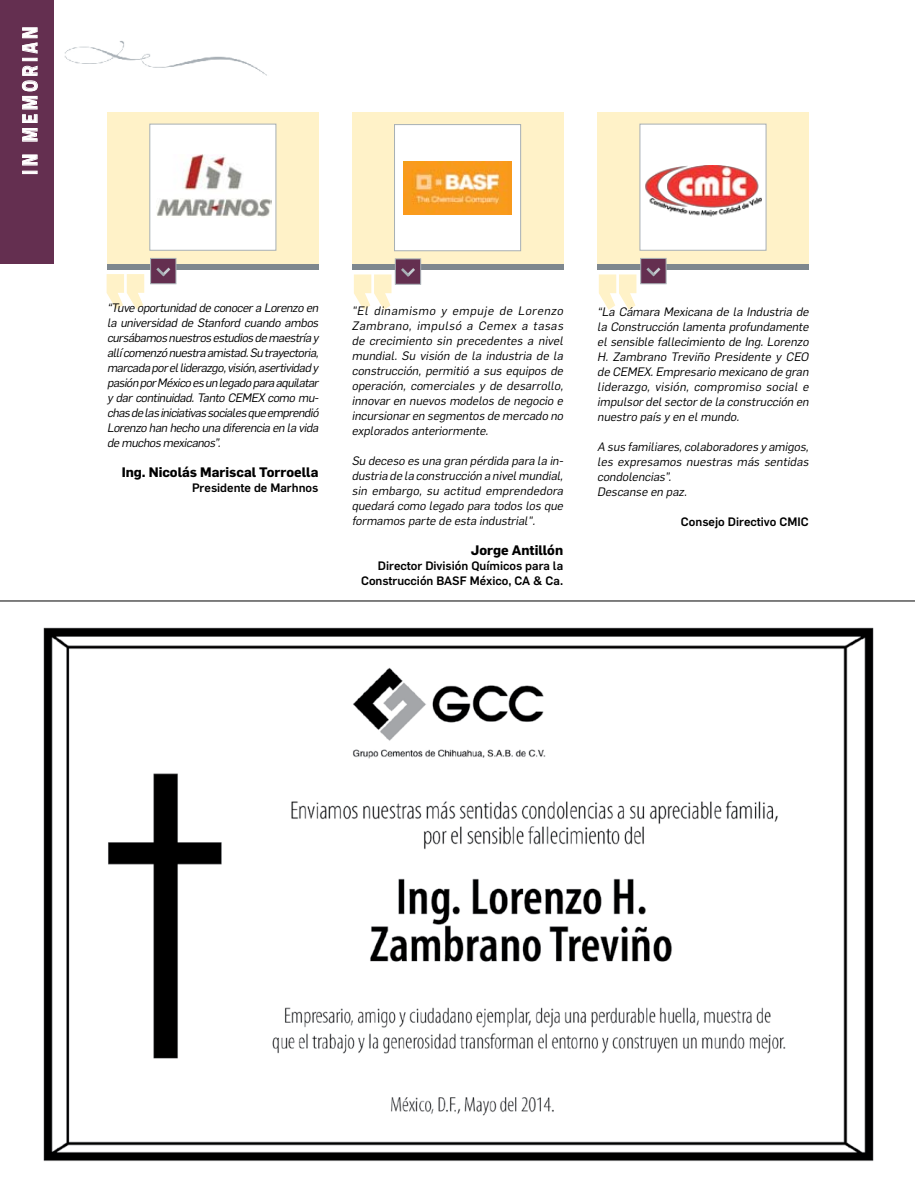
<style>
.page{position:relative;width:915px;height:1191px;background:#fff}
.page>*{position:absolute;margin:0;border:0;box-sizing:border-box;transform-origin:0 0}
.t1{font:800 21px "Titillium Text 22 L";letter-spacing:.2em;color:#fff;scale:.85 1}
.t2{font:700 13.5px "Flama";color:#000}
.t3{font:italic 12px/15px "Flama";letter-spacing:-.015em;color:#000;text-align:justify}
.t4{font:500 12px/15px "Flama";color:#000;text-align:right}
</style>
<div class="page">
<img style="left:43px;top:627px;width:831px;height:534px">
<svg style="left:354px;top:274px;width:37px;height:36px"></svg>
<svg style="left:598px;top:274px;width:38px;height:36px"></svg>
<div style="left:0;top:0;width:53px;height:263px;background:#642f50"></div>
<div style="left:22px;top:171px;width:15px;height:3px;border:1px solid #fff"></div>
<svg style="left:22px;top:154px;width:16px;height:12px"></svg>
<svg style="left:22px;top:65px;width:16px;height:77px"></svg>
<div style="left:22px;top:58px;width:15px;height:3px;border:1px solid #fff"></div>
<svg style="left:22px;top:27px;width:16px;height:27px"></svg>
<hr style="left:0;top:600px;width:914px;height:1px;background:#000">
<div style="left:351px;top:113px;width:212px;height:153px;background:#fff2c8"></div>
<div style="left:597px;top:112px;width:211px;height:153px;background:#fff2c8"></div>
<div style="left:352px;top:264px;width:211px;height:6px;background:#7e878e"></div>
<div style="left:597px;top:264px;width:211px;height:6px;background:#7e878e"></div>
<div style="left:394px;top:124px;width:126px;height:127px;background:#fff;border:1px solid #a7b0b5"></div>
<div style="left:639px;top:124px;width:127px;height:126px;background:#fff;border:1px solid #a7b0b5"></div>
<img style="left:403px;top:161px;width:108px;height:54px">
<div style="left:395px;top:258px;width:26px;height:27px;background:#642f50;border:1px solid #a7b0b5"></div>
<svg style="left:401px;top:268px;width:14px;height:9px"></svg>
<div style="left:640px;top:258px;width:26px;height:26px;background:#642f50;border:1px solid #a7b0b5"></div>
<svg style="left:646px;top:267px;width:14px;height:9px"></svg>
<img style="left:645px;top:165px;width:116px;height:52px">
<img style="left:64px;top:41px;width:203px;height:35px">
<svg style="left:107px;top:274px;width:37px;height:35px"></svg>
<div style="left:107px;top:112px;width:211px;height:153px;background:#fff2c8"></div>
<div style="left:107px;top:264px;width:211px;height:6px;background:#7e878e"></div>
<div style="left:149px;top:124px;width:127px;height:126px;background:#fff;border:1px solid #a7b0b5"></div>
<div style="left:150px;top:258px;width:26px;height:26px;background:#642f50;border:1px solid #a7b0b5"></div>
<svg style="left:156px;top:267px;width:14px;height:9px"></svg>
<img style="left:157px;top:155px;width:114px;height:62px">
<h1 class="t1" style="left:13px;top:175px;width:176px;rotate:-90deg">IN MEMORIAN</h1>
<p class="t3" style="left:107px;top:300px;width:215px">“Tuve oportunidad de conocera Lorenzo en la universidad de Stanford cuando ambos cursábamosnuestrosestudiosde maestría y allícomenzó nuestra amistad.Su trayectoria, marcada porelliderazgo,visión,asertividad y pasión porMéxicoesun legadoparaaquilatar ydarcontinuidad.Tanto CEMEX como mu&shy;chasdelasiniciativassocialesqueemprendió Lorenzo han hecho una diferencia en la vida de muchosmexicanos”.</p>
<p class="t2" style="left:122px;top:463px;width:198px">Ing. Nicolás Mariscal Torroella</p>
<p class="t4" style="left:192px;top:480px;width:128px">Presidente de Marhnos</p>
<p class="t3" style="left:351px;top:302px;width:215px">"El dinamismo y empuje de Lorenzo Zambrano, impulsó a Cemex a tasas de crecimiento sin precedentes a nivel mundial. Su visión de la industria de la construcción, permitió a sus equipos de operación, comerciales y de desarrollo, innovar en nuevos modelos de negocio e incursionaren segmentos de mercado no explorados anteriormente.</p>
<p class="t3" style="left:351px;top:452px;width:215px">Su deceso es una gran pérdida para la in&shy;dustria de la construcción a nivelmundial, sin embargo, su actitud emprendedora quedará como legado para todos los que formamos parte de esta industrial".</p>
<p class="t2" style="left:470px;top:540px;width:94px">Jorge Antillón</p>
<p class="t4" style="left:361px;top:557px;width:203px">Director División Químicos para la<br>Construcción BASF México, CA &amp; Ca.</p>
<p class="t3" style="left:597px;top:304px;width:215px;text-align:left">“La Cámara Mexicana de la Industria de la Construcción lamenta profundamente el sensible fallecimiento de Ing. Lorenzo H. Zambrano Treviño Presidente y CEO de CEMEX.Empresario mexicano de gran liderazgo, visión, compromiso social e impulsordelsectorde la construcción en nuestro país y en elmundo.</p>
<p class="t3" style="left:597px;top:439px;width:215px;text-align:left">A sus familiares,colaboradores y amigos, les expresamos nuestras más sentidas condolencias”.<br>Descanse en paz.</p>
<p class="t4" style="left:680px;top:513px;width:129px">Consejo Directivo CMIC</p>
</div>
